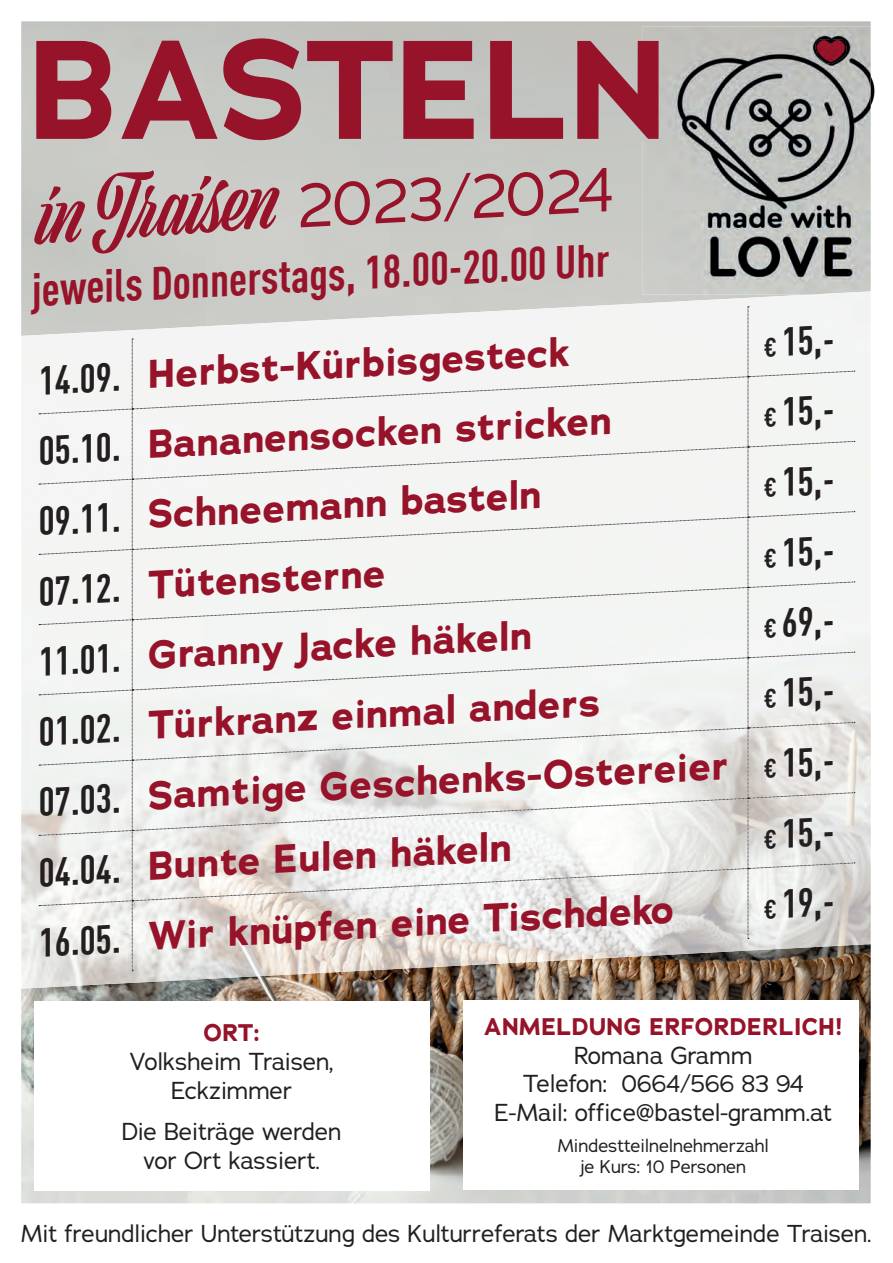
<style>
.page{position:relative;width:893px;height:1263px;background:#fff}
.page>*{position:absolute;margin:0;border:0;box-sizing:border-box;transform-origin:0 0}
.t1{font:700 139.8px "Adrianna";color:#96132a}
.t2{font:78.3px "Viktor Script";color:#96132a}
.t3{font:61.35px "Adrianna";color:#96132a}
.t4{font:700 45.9px "DIN Cond";color:#96132a}
.t5{font:700 39.75px/70.2px "Adrianna";color:#96132a}
.t6{font:700 39.75px "DIN Cond";color:#231f20}
.t7{font:24px/28.8px "Adrianna";color:#231f20;text-align:center}
.t8{font:700 24px "Adrianna";letter-spacing:.015em;color:#96132a}
.t9{font:23.85px "Adrianna";color:#231f20}
.t10{font:18px/21.6px "Adrianna";color:#231f20;text-align:center}
.s1{font-family:"DIN Cond";color:#231f20}
.s2{font-size:26.25px}
.s3{font-family:"DIN Cond";font-size:26.25px;color:#231f20}
</style>
<div class="page">
<img style="left:21px;top:21px;width:850px;height:1182px">
<div style="left:34px;top:1001px;width:395px;height:190px;background:#fff"></div>
<div style="left:463px;top:1001px;width:396px;height:189px;background:#fff"></div>
<img style="left:21px;top:294px;width:850px;height:695px">
<svg style="left:38px;top:306px;width:817px;height:665px"></svg>
<img style="left:642px;top:27px;width:233px;height:267px">
<div style="left:642px;top:38px;width:16px;height:102px;background:#96132a"></div>
<img style="left:812px;top:291px;width:59px;height:3px">
<img style="left:815px;top:39px;width:32px;height:25px">
<h1 class="t1" style="left:29px;top:39px;width:640px">BASTELN</h1>
<h2 class="t2" style="left:34px;top:171px;width:239px;rotate:-4deg">in Traisen</h2>
<h3 class="t3" style="left:295px;top:184px;width:318px;rotate:-3deg">2023/2024</h3>
<p class="t4" style="left:30px;top:263px;width:579px;rotate:-3deg">jeweils Donnerstags, 18.00-20.00 Uhr</p>
<p class="t5" style="left:36px;top:348px;width:533px;rotate:-3deg"><span class="s1">14.09.</span> Herbst-Kürbisgesteck</p>
<p class="t6" style="left:762px;top:320px;width:72px;rotate:-3deg"><span class="s2">€</span> 15,-</p>
<p class="t5" style="left:36px;top:418px;width:575px;rotate:-3deg"><span class="s1">05.10.</span> Bananensocken stricken</p>
<p class="t6" style="left:762px;top:390px;width:72px;rotate:-3deg"><span class="s2">€</span> 15,-</p>
<p class="t5" style="left:36px;top:488px;width:505px;rotate:-3deg"><span class="s1">09.11.</span> Schneemann basteln</p>
<p class="t6" style="left:762px;top:460px;width:72px;rotate:-3deg"><span class="s2">€</span> 15,-</p>
<p class="t6" style="left:762px;top:531px;width:72px;rotate:-3deg"><span class="s2">€</span> 15,-</p>
<p class="t5" style="left:36px;top:559px;width:349px;rotate:-3deg"><span class="s1">07.12.</span> Tütensterne</p>
<p class="t6" style="left:762px;top:601px;width:72px;rotate:-3deg"><span class="s2">€</span> 69,-</p>
<p class="t5" style="left:36px;top:629px;width:495px;rotate:-3deg"><span class="s1">11.01.</span> Granny Jacke häkeln</p>
<p class="t6" style="left:762px;top:671px;width:72px;rotate:-3deg"><span class="s2">€</span> 15,-</p>
<p class="t5" style="left:33px;top:770px;width:802px;rotate:-3deg"><span class="s1">07.03.</span> Samtige Geschenks-Ostereier <span class="s3">€</span> <span class="s1">15,-<br>04.04.</span> Bunte Eulen häkeln</p>
<p class="t5" style="left:36px;top:699px;width:564px;rotate:-3deg"><span class="s1">01.02.</span> Türkranz einmal anders</p>
<p class="t6" style="left:762px;top:812px;width:72px;rotate:-3deg"><span class="s2">€</span> 15,-</p>
<p class="t5" style="left:36px;top:910px;width:638px;rotate:-3deg"><span class="s1">16.05.</span> Wir knüpfen eine Tischdeko</p>
<p class="t6" style="left:762px;top:882px;width:72px;rotate:-3deg"><span class="s2">€</span> 19,-</p>
<p class="t8" style="left:203px;top:1024px;width:58px">ORT:</p>
<p class="t7" style="left:130px;top:1049px;width:205px">Volksheim Traisen,<br>Eckzimmer</p>
<p class="t7" style="left:122px;top:1119px;width:221px">Die Beiträge werden vor Ort kassiert.</p>
<p class="t8" style="left:484px;top:1018px;width:360px">ANMELDUNG ERFORDERLICH!</p>
<p class="t7" style="left:494px;top:1043px;width:339px">Romana Gramm<br>Telefon: 0664/566 83 94<br>E-Mail: office@bastel-gramm.at</p>
<p class="t10" style="left:558px;top:1136px;width:213px">Mindestteilnelnehmerzahl je Kurs: 10 Personen</p>
<p class="t9" style="left:21px;top:1225px;width:852px">Mit freundlicher Unterstützung des Kulturreferats der Marktgemeinde Traisen.</p>
</div>
